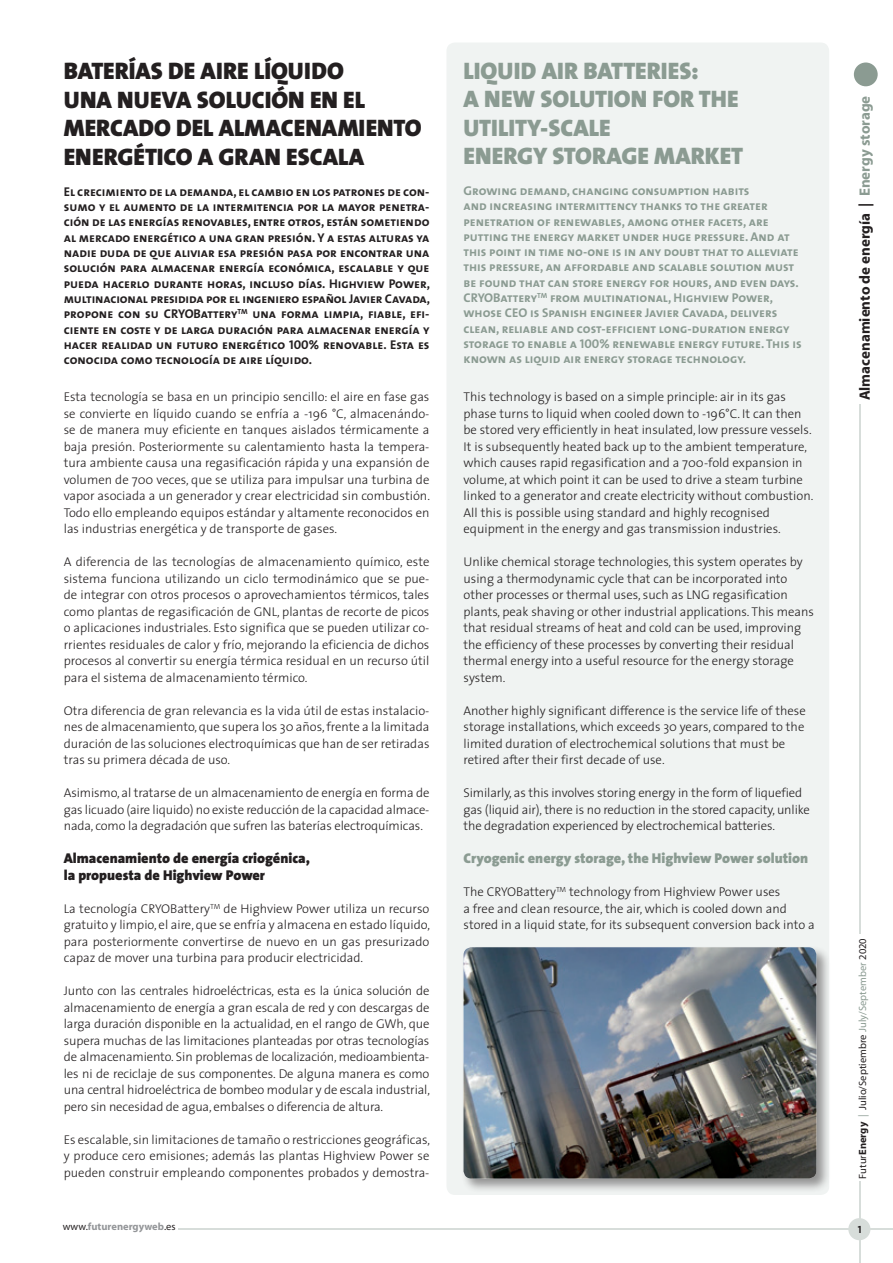
<style>
.page{position:relative;width:893px;height:1263px;background:#fff}
.page>*{position:absolute;margin:0;border:0;box-sizing:border-box;transform-origin:0 0}
.Titular_Grande{font:24px/28.8px "The Sans Black Caps";color:#231f20}
.Titular_Grande-2{font:24px/28.5px "The Sans Black Caps";color:#8b9b92}
.t1{font:700 15px "Myriad";color:#231f20}
.Ladillo_Texto_españo{font:900 14.25px/16.5px "The Sans";color:#231f20}
.Ladillo_Texto{font:900 14.25px "The Sans";color:#8b9b92}
.Texto{font:300 12.75px/16.5px "The Sans";color:#231f20;text-align:justify}
.Texto_ingles{font:300 12.75px/16.5px "The Sans";color:#231f20}
.Titular_Grande-3{font:12.75px/15.3px "The Sans Bold Caps";color:#231f20;text-align:justify}
.Titular_Grande-4{font:12.75px/15.3px "The Sans Bold Caps";color:#8b9b92}
.t2{font:10.5px "Myriad";letter-spacing:.005em;color:#231f20}
.t3{font:700 10.5px "Myriad";color:#939598}
.t4{font:10.5px "The Sans Bold Caps";color:#231f20}
.s1{color:#8b9b92}
.s2{font-weight:700}
.s3{font-weight:400;color:#231f20}
</style>
<div class="page">
<div style="left:446px;top:43px;width:383px;height:1152px;background:#f0f3f2;border-radius:9px"></div>
<div style="left:461px;top:945px;width:370px;height:248px;background:#231f20;opacity:.45"></div>
<img style="left:463px;top:947px;width:353px;height:231px">
<hr style="left:860px;top:404px;width:1px;height:530px;background:#d7ddda">
<div style="left:854px;top:63px;width:24px;height:23px;background:#8b9b92;border-radius:50%"></div>
<hr style="left:178px;top:1228px;width:715px;height:2px;background:#d7ddda">
<hr style="left:859px;top:1181px;width:1px;height:82px;background:#d7ddda">
<div style="left:848px;top:1218px;width:22px;height:22px;background:#d7ddda;border-radius:50%"></div>
<p class="Titular_Grande" style="left:64px;top:56px;width:282px">BATERÍAS DE AIRE LÍQUIDO</p>
<p class="Titular_Grande" style="left:64px;top:85px;width:359px">UNA NUEVA SOLUCIÓN EN EL<br>MERCADO DEL ALMACENAMIENTO<br>ENERGÉTICO A GRAN ESCALA</p>
<p class="Titular_Grande-3" style="left:64px;top:184px;width:368px">El crecimiento de la demanda, el cambio en los patrones de con&shy;sumo y el aumento de la intermitencia por la mayor penetra&shy;ción de las energías renovables, entre otros, están sometiendo al mercado energético a una gran presión. Y a estas alturas ya nadie duda de que aliviar esa presión pasa por encontrar una solución para almacenar energía económica, escalable y que pueda hacerlo durante horas, incluso días. Highview Power, multinacional presidida por el ingeniero español Javier Cavada, propone con su CRYOBattery<sup>TM</sup> una forma limpia, fiable, efi&shy;ciente en coste y de larga duración para almacenar energía y hacer realidad un futuro energético 100% renovable. Esta es conocida como tecnología de aire líquido.</p>
<p class="Texto" style="left:64px;top:388px;width:368px">Esta tecnología se basa en un principio sencillo: el aire en fase gas se convierte en líquido cuando se enfría a -196 °C, almacenándo&shy;se de manera muy eficiente en tanques aislados térmicamente a baja presión. Posteriormente su calentamiento hasta la tempera&shy;tura ambiente causa una regasificación rápida y una expansión de volumen de 700 veces, que se utiliza para impulsar una turbina de vapor asociada a un generador y crear electricidad sin combustión.<br>Todo ello empleando equipos estándar y altamente reconocidos en las industrias energética y de transporte de gases.</p>
<p class="Texto" style="left:64px;top:553px;width:367px">A diferencia de las tecnologías de almacenamiento químico, este sistema funciona utilizando un ciclo termodinámico que se pue&shy;de integrar con otros procesos o aprovechamientos térmicos, tales como plantas de regasificación de GNL, plantas de recorte de picos o aplicaciones industriales. Esto significa que se pueden utilizar co&shy;rrientes residuales de calor y frío, mejorando la eficiencia de dichos procesos al convertir su energía térmica residual en un recurso útil para el sistema de almacenamiento térmico.</p>
<p class="Texto" style="left:64px;top:702px;width:367px">Otra diferencia de gran relevancia es la vida útil de estas instalacio&shy;nes de almacenamiento, que supera los 30 años, frente a la limitada duración de las soluciones electroquímicas que han de ser retiradas tras su primera década de uso.</p>
<p class="Texto" style="left:64px;top:784px;width:367px">Asimismo, al tratarse de un almacenamiento de energía en forma de gas licuado (aire liquido) no existe reducción de la capacidad almace&shy;nada, como la degradación que sufren las baterías electroquímicas.</p>
<p class="Ladillo_Texto_españo" style="left:64px;top:850px;width:248px">Almacenamiento de energía criogénica, la propuesta de Highview Power</p>
<p class="Texto" style="left:64px;top:900px;width:368px">La tecnología CRYOBattery<sup>TM</sup> de Highview Power utiliza un recurso gratuito y limpio, el aire, que se enfría y almacena en estado líquido, para posteriormente convertirse de nuevo en un gas presurizado capaz de mover una turbina para producir electricidad.</p>
<p class="Texto" style="left:64px;top:982px;width:368px">Junto con las centrales hidroeléctricas, esta es la única solución de almacenamiento de energía a gran escala de red y con descargas de larga duración disponible en la actualidad, en el rango de GWh, que supera muchas de las limitaciones planteadas por otras tecnologías de almacenamiento. Sin problemas de localización, medioambienta&shy;les ni de reciclaje de sus componentes. De alguna manera es como una central hidroeléctrica de bombeo modular y de escala industrial, pero sin necesidad de agua, embalses o diferencia de altura.</p>
<p class="Texto" style="left:64px;top:1131px;width:368px">Es escalable, sin limitaciones de tamaño o restricciones geográficas, y produce cero emisiones; además las plantas Highview Power se pueden construir empleando componentes probados y demostra-</p>
<p class="Titular_Grande-2" style="left:463px;top:56px;width:237px">LIQUID AIR BATTERIES:</p>
<p class="Titular_Grande-2" style="left:463px;top:85px;width:277px">A NEW SOLUTION FOR THE<br>UTILITY-SCALE</p>
<p class="Titular_Grande-2" style="left:463px;top:142px;width:281px">ENERGY STORAGE MARKET</p>
<p class="Titular_Grande-4" style="left:463px;top:183px;width:340px">Growing demand, changing consumption habits<br>and increasing intermittency thanks to the greater penetration of renewables, among other facets, are putting the energy market under huge pressure. And at this point in time no-one is in any doubt that to alleviate this pressure, an affordable and scalable solution must be found that can store energy for hours, and even days.<br>CRYOBattery<sup>TM</sup> from multinational, Highview Power, whose CEO is Spanish engineer Javier Cavada, delivers clean, reliable and cost-efficient long-duration energy storage to enable a 100% renewable energy future. This is known as liquid air energy storage technology.</p>
<p class="Texto_ingles" style="left:463px;top:388px;width:351px">This technology is based on a simple principle: air in its gas phase turns to liquid when cooled down to -196°C. It can then be stored very efficiently in heat insulated, low pressure vessels.<br>It is subsequently heated back up to the ambient temperature, which causes rapid regasification and a 700-fold expansion in volume, at which point it can be used to drive a steam turbine linked to a generator and create electricity without combustion.<br>All this is possible using standard and highly recognised equipment in the energy and gas transmission industries.</p>
<p class="Texto_ingles" style="left:463px;top:553px;width:352px">Unlike chemical storage technologies, this system operates by using a thermodynamic cycle that can be incorporated into other processes or thermal uses, such as LNG regasification plants, peak shaving or other industrial applications. This means that residual streams of heat and cold can be used, improving the efficiency of these processes by converting their residual thermal energy into a useful resource for the energy storage system.</p>
<p class="Texto_ingles" style="left:463px;top:702px;width:344px">Another highly significant difference is the service life of these storage installations, which exceeds 30 years, compared to the limited duration of electrochemical solutions that must be retired after their first decade of use.</p>
<p class="Texto_ingles" style="left:463px;top:784px;width:348px">Similarly, as this involves storing energy in the form of liquefied gas (liquid air), there is no reduction in the stored capacity, unlike the degradation experienced by electrochemical batteries.</p>
<p class="Ladillo_Texto" style="left:463px;top:846px;width:346px">Cryogenic energy storage, the Highview Power solution</p>
<p class="Texto_ingles" style="left:463px;top:883px;width:353px">The CRYOBattery<sup>TM</sup> technology from Highview Power uses<br>a free and clean resource, the air, which is cooled down and stored in a liquid state, for its subsequent conversion back into a</p>
<p class="t1" style="left:857px;top:400px;width:306px;rotate:-90deg">Almacenamiento de energía | <span class="s1">Energy storage</span></p>
<p class="t2" style="left:857px;top:1178px;width:242px;rotate:-90deg">Futur<span class="s2">Energy</span> <span class="s1">|</span> Julio/Septiembre <span class="s1">July/September</span> 2020</p>
<p class="t3" style="left:63px;top:1220px;width:114px"><span class="s3">www.</span>futurenergyweb<span class="s3">.es</span></p>
<p class="t4" style="left:858px;top:1220px;width:5px">1</p>
</div>
